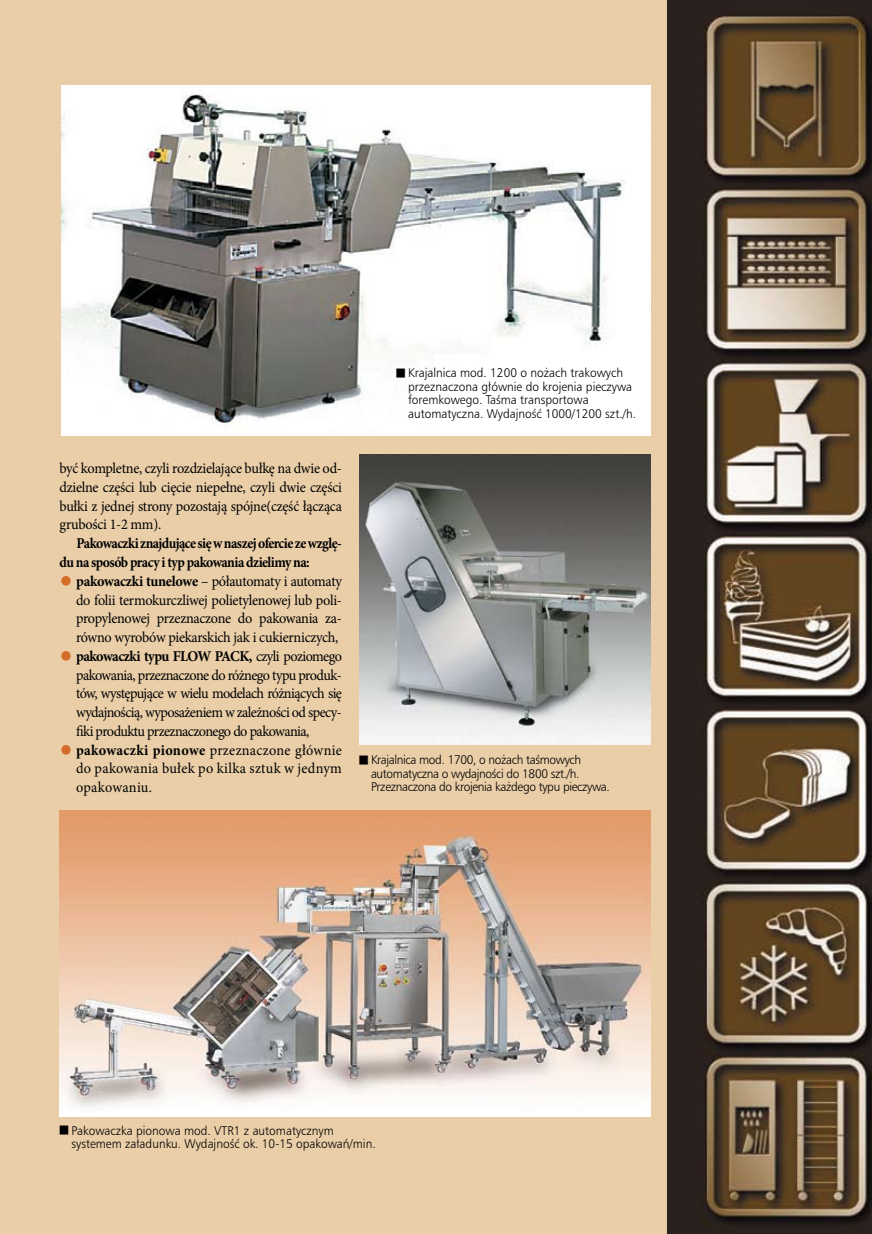
<style>
.page{position:relative;width:872px;height:1234px;background:#fff}
.page>*{position:absolute;margin:0;border:0;box-sizing:border-box;transform-origin:0 0}
.t1{font:15px/18.8px "Minion Pro";letter-spacing:-.02em;color:#000;text-align:justify;scale:.95 1}
.t2{font:700 15px/18.8px "Minion Pro";letter-spacing:-.04em;color:#000;scale:.91 1}
.t3{font:12px/13.5px "Humnst 777 Lt PL";color:#000;scale:.95 1}
.t4{font:12px/13.5px "Humnst 777 Lt PL";letter-spacing:-.03em;color:#000;scale:.95 1}
.s1{color:#d66c2a}
.s2{font-weight:700}
</style>
<div class="page">
<div style="left:0;top:0;width:872px;height:1233px;background:#e9cea8"></div>
<img style="left:60px;top:810px;width:590px;height:305px">
<img style="left:61px;top:85px;width:589px;height:350px">
<img style="left:359px;top:454px;width:291px;height:290px">
<img style="left:667px;top:0;width:205px;height:1233px">
<p class="t1" style="left:60px;top:459px;width:299px">być kompletne, czyli rozdzielające bułkę na dwie od&shy;dzielne części lub cięcie niepełne, czyli dwie części bułki z jednej strony pozostają spójne(część łącząca grubości 1-2 mm).</p>
<p class="t2" style="left:60px;top:533px;width:312px;text-indent:17px">Pakowaczki znajdujące się w naszej ofercie ze wzglę&shy;du na sposób pracy i typ pakowania dzielimy na:</p>
<p class="t1" style="left:76px;top:571px;width:281px;text-indent:-15px"><span class="s1">●</span> <span class="s2">pakowaczki tunelowe</span> – półautomaty i automaty do folii termokurczliwej polietylenowej lub poli&shy;propylenowej przeznaczone do pakowania za&shy;równo wyrobów piekarskich jak i cukierniczych,</p>
<p class="t1" style="left:76px;top:646px;width:281px;text-indent:-15px"><span class="s1">●</span> <span class="s2">pakowaczki typu FLOW PACK,</span> czyli poziomego pakowania, przeznaczone do różnego typu produk&shy;tów, występujące w wielu modelach różniących się wydajnością, wyposażeniem w zależności od specy&shy;fiki produktu przeznaczonego do pakowania,</p>
<p class="t1" style="left:76px;top:740px;width:281px;text-indent:-15px"><span class="s1">●</span> <span class="s2">pakowaczki pionowe</span> przeznaczone głównie do pakowania bułek po kilka sztuk w jednym opakowaniu.</p>
<p class="t3" style="left:408px;top:365px;width:241px;text-indent:-12px">■ Krajalnica mod. 1200 o nożach trakowych przeznaczona głównie do krojenia pieczywa foremkowego. Taśma transportowa automatyczna. Wydajność 1000/1200 szt./h.</p>
<p class="t4" style="left:371px;top:752px;width:253px;text-indent:-12px">■ Krajalnica mod. 1700, o nożach taśmowych automatyczna o wydajności do 1800 szt./h.<br>Przeznaczona do krojenia każdego typu pieczywa.</p>
<p class="t3" style="left:72px;top:1122px;width:322px;text-indent:-12px">■ Pakowaczka pionowa mod. VTR1 z automatycznym systemem załadunku. Wydajność ok. 10-15 opakowań/min.</p>
</div>
